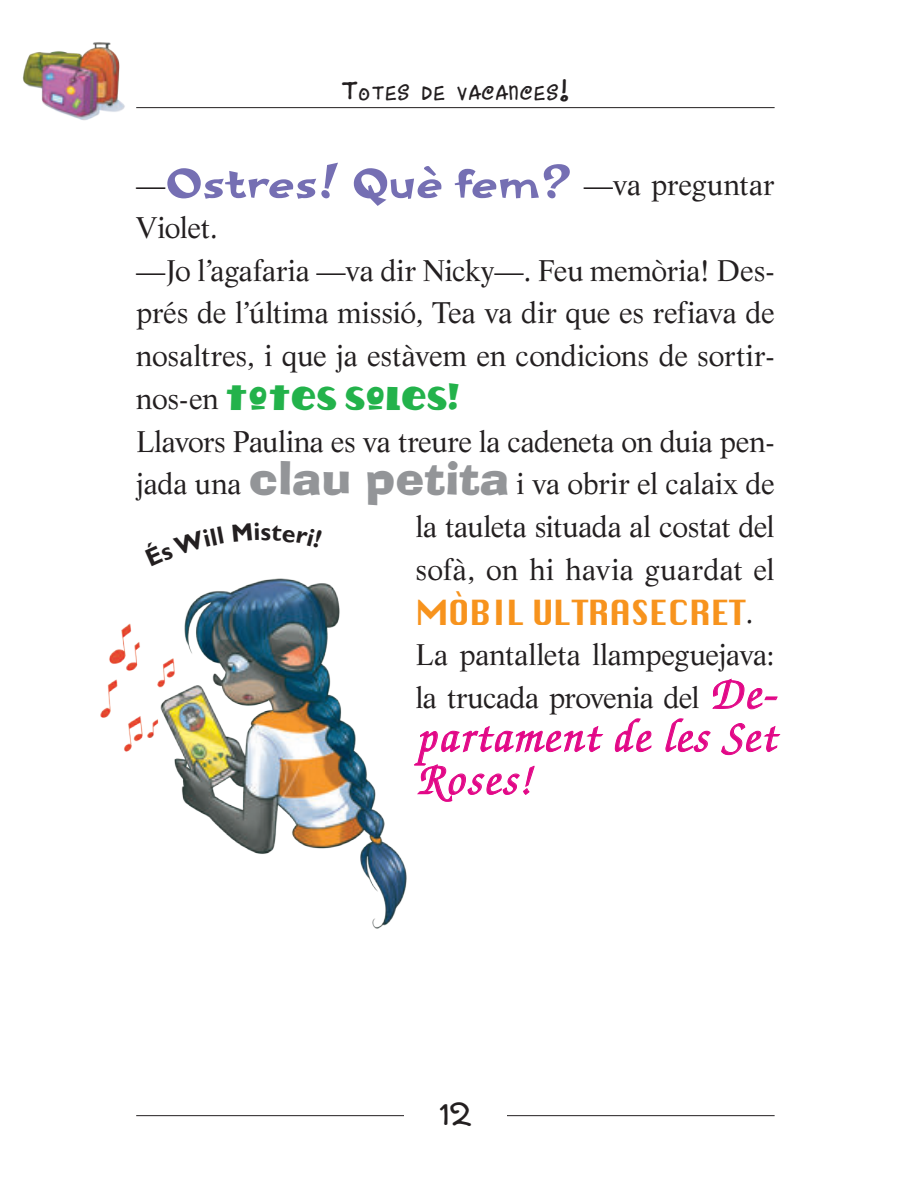
<style>
.page{position:relative;width:908px;height:1187px;background:#fff}
.page>*{position:absolute;margin:0;border:0;box-sizing:border-box;transform-origin:0 0}
.t1{font:45px "Polyma";letter-spacing:.045em;color:#756fb3;scale:1.14 1}
.t2{font:italic 500 45px/42.8px "Zapf Chancery";letter-spacing:.05em;color:#e20787}
.t3{font:45px "Dance Party";color:#231f20}
.t4{font:33.75px "Hot Coffee Font";letter-spacing:.05em;color:#23b24b}
.t5{font:33.75px "Chicago";letter-spacing:-.02em;color:#f7931d}
.t6{font:30.38px "Dance Party";letter-spacing:.055em;color:#231f20}
.t7{font:29.25px/42.8px "Life";letter-spacing:-.01em;color:#231f20}
.s1{font-size:40.5px}
.s2{font-family:"Life";font-size:29.25px;color:#231f20}
.s3{font-family:"Ad Lib BT";font-size:45px;color:#939598}
.s4{font-family:"Zapf Chancery";font-weight:500;font-style:italic;font-size:45px;color:#e20787}
</style>
<div class="page">
<img style="left:100px;top:583px;width:307px;height:346px">
<svg style="left:712px;top:678px;width:65px;height:31px"></svg>
<svg style="left:614px;top:718px;width:37px;height:34px"></svg>
<svg style="left:665px;top:718px;width:45px;height:34px"></svg>
<svg style="left:721px;top:723px;width:59px;height:32px"></svg>
<svg style="left:414px;top:726px;width:189px;height:76px"></svg>
<hr style="left:136px;top:1115px;width:638px;height:1px;background:#231f20">
<div style="left:404px;top:1083px;width:102px;height:64px;background:#fff"></div>
<hr style="left:136px;top:107px;width:638px;height:1px;background:#231f20">
<img style="left:23px;top:42px;width:116px;height:79px">
<img style="left:139px;top:578px;width:188px;height:96px">
<p class="t6" style="left:342px;top:76px;width:228px"><span class="s1">T</span>oTes de vacances<span class="s1">!</span></p>
<h1 class="t1" style="left:136px;top:154px;width:561px"><span class="s2">—</span>Ostres! Què fem? <span class="s2">—va preguntar</span></h1>
<p class="t7" style="left:136px;top:206px;width:639px">Violet.<br>—Jo l’agafaria —va dir Nicky—. Feu memòria! Des&shy;prés de l’última missió, Tea va dir que es refiava de nosaltres, i que ja estàvem en condicions de sortir-</p>
<p class="t4" style="left:136px;top:377px;width:324px"><span class="s2">nos-en</span> TOTES SOLES!</p>
<p class="t7" style="left:136px;top:419px;width:639px;text-align:right">Llavors Paulina es va treure la cadeneta on duia pen&shy;jada una <span class="s3">clau petita</span> i va obrir el calaix de la tauleta situada al costat del<br>sofà, on hi havia guardat el</p>
<p class="t5" style="left:415px;top:587px;width:339px">MÒBIL ULTRASECRET<span class="s2">.</span></p>
<p class="t7" style="left:415px;top:633px;width:363px">La pantalleta llampeguejava: la trucada provenia del <span class="s4">De-</span></p>
<h1 class="t2" style="left:415px;top:718px;width:360px">partament de les Set<br>Roses!</h1>
<h1 class="t3" style="left:440px;top:1090px;width:32px">12</h1>
</div>
